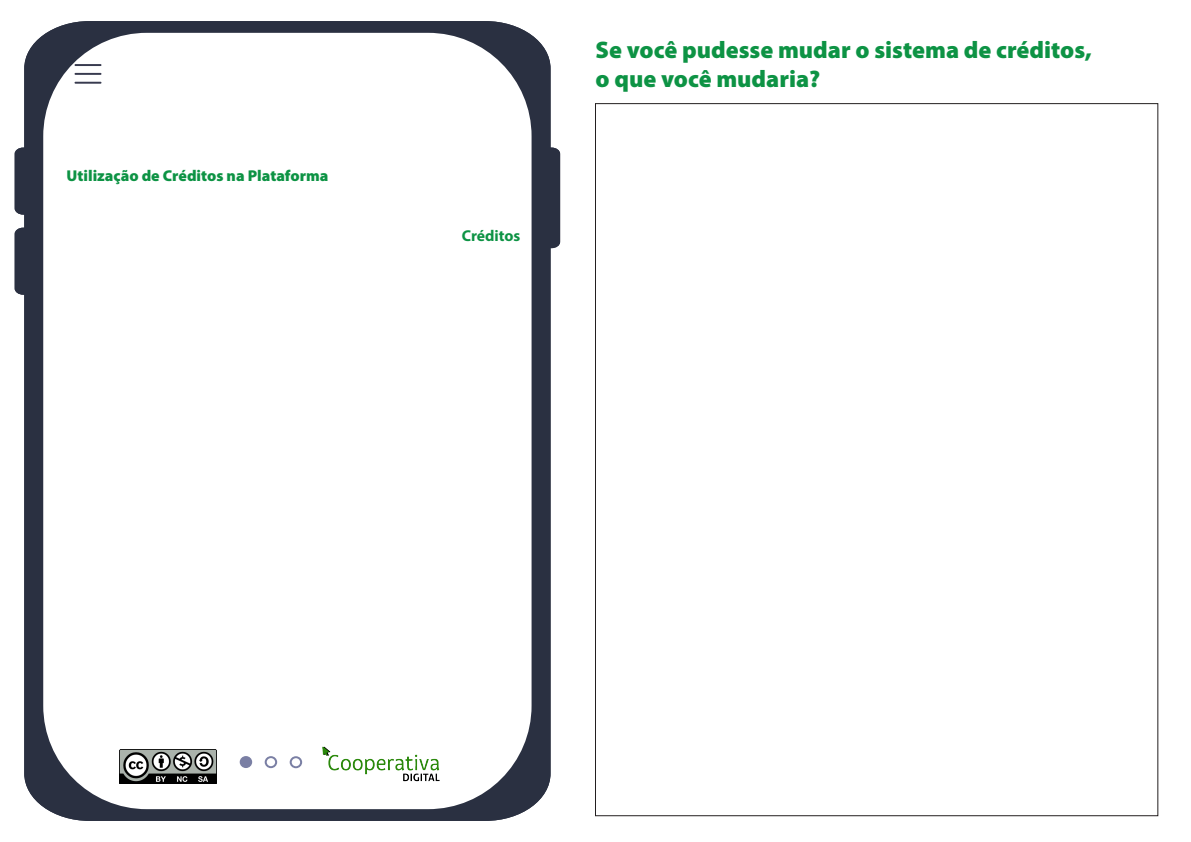
<style>
.page{position:relative;width:1191px;height:842px;background:#fff}
.page>*{position:absolute;margin:0;border:0;box-sizing:border-box;transform-origin:0 0}
.t1{font:900 24px/28.8px "Myriad Pro";color:#0d9344}
.t2{font:900 15.7px "Myriad Pro";color:#0d9344}
.t3{font:700 15.7px "Myriad Pro";color:#0d9344}
</style>
<div class="page">
<svg style="left:15px;top:21px;width:545px;height:800px;fill:#2a3041"></svg>
<div style="left:43px;top:33px;width:488px;height:776px;background:#fff;border-radius:103px"></div>
<hr style="left:75px;top:64px;width:26px;height:2px;background:#383b4f">
<hr style="left:75px;top:73px;width:26px;height:2px;background:#383b4f">
<hr style="left:75px;top:82px;width:26px;height:2px;background:#383b4f">
<div style="left:240px;top:756px;width:12px;height:12px;background:#7a7fa4;border-radius:50%"></div>
<svg style="left:265px;top:756px;width:12px;height:12px"></svg>
<img style="left:120px;top:749px;width:97px;height:34px">
<img style="left:289px;top:746px;width:151px;height:36px">
<p class="t2" style="left:66px;top:165px;width:263px">Utilização de Créditos na Plataforma</p>
<p class="t3" style="left:462px;top:225px;width:60px">Créditos</p>
<p class="t1" style="left:595px;top:35px;width:498px">Se você pudesse mudar o sistema de créditos, o que você mudaria?</p>
</div>
